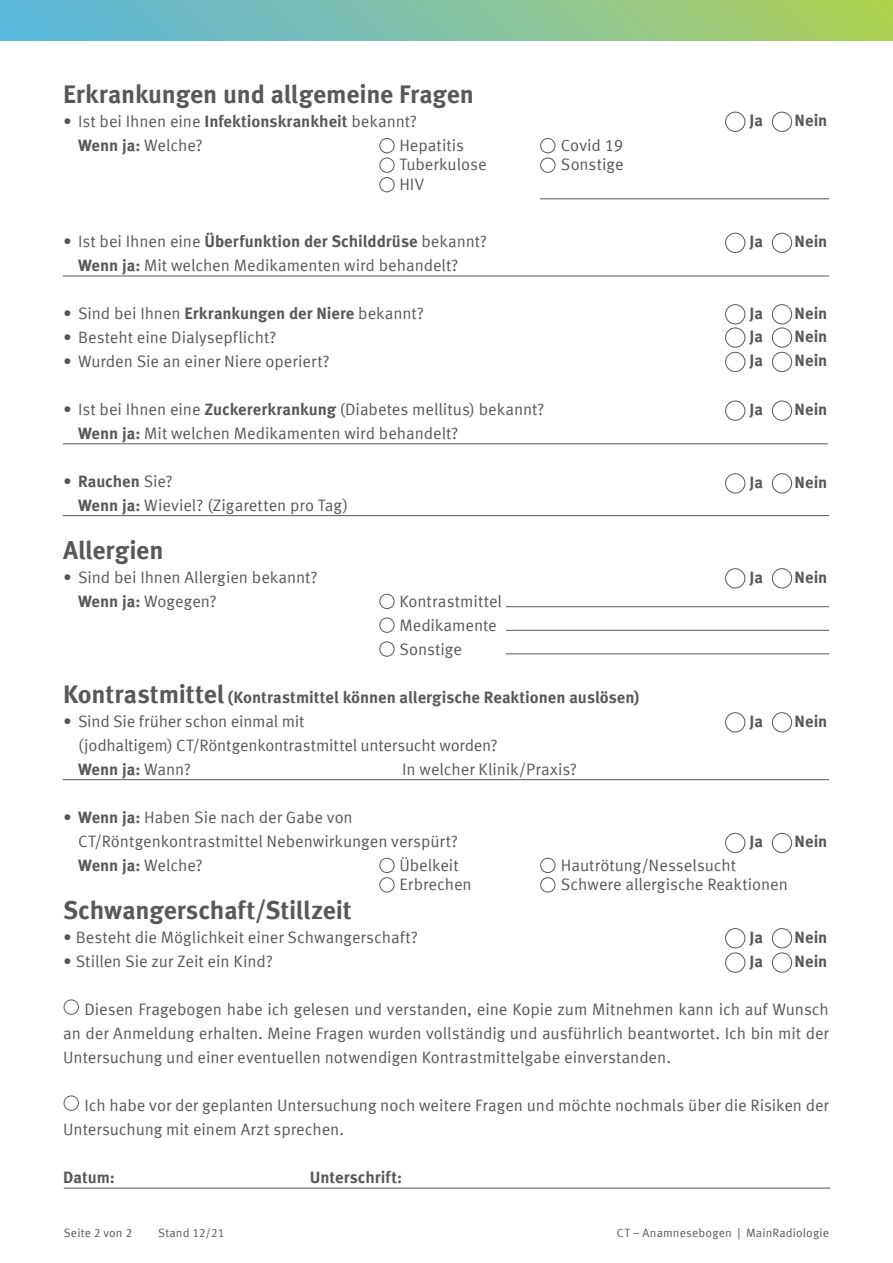
<style>
.page{position:relative;width:893px;height:1263px;background:#fff}
.page>*{position:absolute;margin:0;border:0;box-sizing:border-box;transform-origin:0 0}
.t1{font:700 25.5px "Meta Offc";letter-spacing:-.005em;color:#57585a}
.t2{font:16.5px/24px "Meta Offc Norm";letter-spacing:-.005em;color:#57585a}
.t3{font:700 16.5px "Meta Offc";color:#57585a}
.t4{font:12px "Meta Offc Norm";letter-spacing:.01em;color:#57585a}
.s1{font-family:"Meta Offc";font-weight:700}
.s2{font-family:"Meta Offc Norm";font-weight:400}
.s3{font-size:25.5px}
</style>
<div class="page">
<hr style="left:63px;top:444px;width:765px;height:1px;background:#57585a">
<hr style="left:63px;top:276px;width:766px;height:1px;background:#57585a">
<hr style="left:63px;top:515px;width:766px;height:1px;background:#57585a">
<hr style="left:63px;top:779px;width:766px;height:1px;background:#57585a">
<hr style="left:64px;top:1188px;width:766px;height:1px;background:#57585a">
<div style="left:379px;top:138px;width:15px;height:15px;border:1px solid #57585a;border-radius:50%"></div>
<div style="left:379px;top:158px;width:15px;height:15px;border:1px solid #57585a;border-radius:50%"></div>
<div style="left:379px;top:177px;width:15px;height:15px;border:1px solid #57585a;border-radius:50%"></div>
<div style="left:540px;top:138px;width:15px;height:15px;border:1px solid #57585a;border-radius:50%"></div>
<div style="left:540px;top:158px;width:15px;height:15px;border:1px solid #57585a;border-radius:50%"></div>
<hr style="left:540px;top:199px;width:289px;height:1px;background:#57585a">
<div style="left:379px;top:858px;width:15px;height:15px;border:1px solid #57585a;border-radius:50%"></div>
<div style="left:379px;top:877px;width:15px;height:15px;border:1px solid #57585a;border-radius:50%"></div>
<div style="left:540px;top:858px;width:15px;height:15px;border:1px solid #57585a;border-radius:50%"></div>
<div style="left:540px;top:877px;width:15px;height:15px;border:1px solid #57585a;border-radius:50%"></div>
<div style="left:725px;top:112px;width:20px;height:20px;border:1px solid #57585a;border-radius:50%"></div>
<div style="left:772px;top:112px;width:20px;height:20px;border:1px solid #57585a;border-radius:50%"></div>
<div style="left:725px;top:233px;width:20px;height:20px;border:1px solid #57585a;border-radius:50%"></div>
<div style="left:772px;top:233px;width:20px;height:20px;border:1px solid #57585a;border-radius:50%"></div>
<div style="left:725px;top:304px;width:20px;height:20px;border:1px solid #57585a;border-radius:50%"></div>
<div style="left:772px;top:304px;width:20px;height:20px;border:1px solid #57585a;border-radius:50%"></div>
<div style="left:725px;top:328px;width:20px;height:20px;border:1px solid #57585a;border-radius:50%"></div>
<div style="left:772px;top:328px;width:20px;height:20px;border:1px solid #57585a;border-radius:50%"></div>
<div style="left:725px;top:352px;width:20px;height:20px;border:1px solid #57585a;border-radius:50%"></div>
<div style="left:772px;top:352px;width:20px;height:20px;border:1px solid #57585a;border-radius:50%"></div>
<div style="left:725px;top:401px;width:20px;height:20px;border:1px solid #57585a;border-radius:50%"></div>
<div style="left:772px;top:401px;width:20px;height:20px;border:1px solid #57585a;border-radius:50%"></div>
<div style="left:725px;top:473px;width:20px;height:20px;border:1px solid #57585a;border-radius:50%"></div>
<div style="left:772px;top:473px;width:20px;height:20px;border:1px solid #57585a;border-radius:50%"></div>
<div style="left:725px;top:568px;width:20px;height:20px;border:1px solid #57585a;border-radius:50%"></div>
<div style="left:772px;top:568px;width:20px;height:20px;border:1px solid #57585a;border-radius:50%"></div>
<div style="left:725px;top:712px;width:20px;height:20px;border:1px solid #57585a;border-radius:50%"></div>
<div style="left:772px;top:712px;width:20px;height:20px;border:1px solid #57585a;border-radius:50%"></div>
<div style="left:725px;top:833px;width:20px;height:20px;border:1px solid #57585a;border-radius:50%"></div>
<div style="left:772px;top:833px;width:20px;height:20px;border:1px solid #57585a;border-radius:50%"></div>
<div style="left:725px;top:928px;width:20px;height:20px;border:1px solid #57585a;border-radius:50%"></div>
<div style="left:772px;top:928px;width:20px;height:20px;border:1px solid #57585a;border-radius:50%"></div>
<div style="left:725px;top:952px;width:20px;height:20px;border:1px solid #57585a;border-radius:50%"></div>
<div style="left:772px;top:952px;width:20px;height:20px;border:1px solid #57585a;border-radius:50%"></div>
<div style="left:64px;top:1000px;width:15px;height:14px;border:1px solid #57585a;border-radius:50%"></div>
<div style="left:64px;top:1096px;width:15px;height:14px;border:1px solid #57585a;border-radius:50%"></div>
<hr style="left:506px;top:606px;width:323px;height:1px;background:#57585a">
<hr style="left:506px;top:630px;width:323px;height:1px;background:#57585a">
<hr style="left:506px;top:654px;width:323px;height:1px;background:#57585a">
<div style="left:379px;top:594px;width:15px;height:15px;border:1px solid #57585a;border-radius:50%"></div>
<div style="left:379px;top:618px;width:15px;height:15px;border:1px solid #57585a;border-radius:50%"></div>
<div style="left:379px;top:642px;width:15px;height:14px;border:1px solid #57585a;border-radius:50%"></div>
<div style="left:0;top:0;width:893px;height:40px;background:linear-gradient(to right,#59b6e4,#afd05b)"></div>
<h1 class="t1" style="left:63px;top:79px;width:412px">Erkrankungen und allgemeine Fragen</h1>
<p class="t2" style="left:63px;top:110px;width:355px">∙ Ist bei Ihnen eine <span class="s1">Infektionskrankheit</span> bekannt?</p>
<p class="t3" style="left:78px;top:135px;width:126px">Wenn ja: <span class="s2">Welche?</span></p>
<p class="t2" style="left:399px;top:134px;width:66px">Hepatitis</p>
<p class="t2" style="left:561px;top:134px;width:64px">Covid 19</p>
<p class="t2" style="left:399px;top:153px;width:89px">Tuberkulose</p>
<p class="t2" style="left:561px;top:153px;width:64px">Sonstige</p>
<p class="t2" style="left:399px;top:172px;width:26px">HIV</p>
<p class="t3" style="left:63px;top:231px;width:425px"><span class="s2">∙ Ist bei Ihnen eine</span> Überfunktion der Schilddrüse <span class="s2">bekannt?</span></p>
<p class="t2" style="left:78px;top:254px;width:382px"><span class="s1">Wenn ja:</span> Mit welchen Medikamenten wird behandelt?</p>
<p class="t2" style="left:63px;top:302px;width:362px">∙ Sind bei Ihnen <span class="s1">Erkrankungen der Niere</span> bekannt? ∙ Besteht eine Dialysepflicht?<br>∙ Wurden Sie an einer Niere operiert?</p>
<p class="t2" style="left:78px;top:398px;width:468px;text-indent:-15px">∙ Ist bei Ihnen eine <span class="s1">Zuckererkrankung</span> (Diabetes mellitus) bekannt?<br><span class="s1">Wenn ja:</span> Mit welchen Medikamenten wird behandelt?</p>
<p class="t3" style="left:63px;top:471px;width:111px"><span class="s2">∙</span> Rauchen <span class="s2">Sie?</span></p>
<p class="t2" style="left:78px;top:494px;width:272px"><span class="s1">Wenn ja:</span> Wieviel? (Zigaretten pro Tag)</p>
<h1 class="t1" style="left:63px;top:535px;width:102px">Allergien</h1>
<p class="t2" style="left:78px;top:566px;width:241px;text-indent:-15px">∙ Sind bei Ihnen Allergien bekannt?<br><span class="s1">Wenn ja:</span> Wogegen?</p>
<p class="t2" style="left:399px;top:590px;width:104px">Kontrastmittel<br>Medikamente<br>Sonstige</p>
<p class="t3" style="left:750px;top:111px;width:15px">Ja</p>
<p class="t3" style="left:795px;top:111px;width:34px">Nein</p>
<p class="t3" style="left:750px;top:232px;width:15px">Ja</p>
<p class="t3" style="left:795px;top:232px;width:34px">Nein</p>
<p class="t3" style="left:750px;top:303px;width:15px">Ja</p>
<p class="t3" style="left:795px;top:303px;width:34px">Nein</p>
<p class="t3" style="left:750px;top:326px;width:15px">Ja</p>
<p class="t3" style="left:795px;top:326px;width:34px">Nein</p>
<p class="t3" style="left:750px;top:351px;width:15px">Ja</p>
<p class="t3" style="left:795px;top:351px;width:34px">Nein</p>
<p class="t3" style="left:750px;top:399px;width:15px">Ja</p>
<p class="t3" style="left:795px;top:399px;width:34px">Nein</p>
<p class="t3" style="left:750px;top:472px;width:15px">Ja</p>
<p class="t3" style="left:795px;top:472px;width:34px">Nein</p>
<p class="t3" style="left:750px;top:567px;width:15px">Ja</p>
<p class="t3" style="left:795px;top:567px;width:34px">Nein</p>
<p class="t3" style="left:63px;top:687px;width:578px"><span class="s3">Kontrastmittel</span> (Kontrastmittel können allergische Reaktionen auslösen)</p>
<p class="t2" style="left:78px;top:710px;width:421px;text-indent:-15px">∙ Sind Sie früher schon einmal mit<br>(jodhaltigem) CT/Röntgenkontrastmittel untersucht worden?</p>
<p class="t3" style="left:78px;top:759px;width:114px">Wenn ja: <span class="s2">Wann?</span></p>
<p class="t2" style="left:402px;top:758px;width:176px">In welcher Klinik/Praxis?</p>
<p class="t2" style="left:78px;top:806px;width:381px;text-indent:-15px">∙ <span class="s1">Wenn ja:</span> Haben Sie nach der Gabe von<br>CT/Röntgenkontrastmittel Nebenwirkungen verspürt?</p>
<p class="t3" style="left:78px;top:855px;width:126px">Wenn ja: <span class="s2">Welche?</span></p>
<h1 class="t1" style="left:63px;top:895px;width:290px">Schwangerschaft/Stillzeit</h1>
<p class="t2" style="left:63px;top:926px;width:356px">∙ Besteht die Möglichkeit einer Schwangerschaft? ∙ Stillen Sie zur Zeit ein Kind?</p>
<p class="t2" style="left:63px;top:998px;width:767px;text-align:justify;text-indent:21px">Diesen Fragebogen habe ich gelesen und verstanden, eine Kopie zum Mitnehmen kann ich auf Wunsch an der Anmeldung erhalten. Meine Fragen wurden vollständig und ausführlich beantwortet. Ich bin mit der Untersuchung und einer eventuellen notwendigen Kontrastmittelgabe einverstanden.</p>
<p class="t2" style="left:63px;top:1094px;width:767px;text-indent:21px">Ich habe vor der geplanten Untersuchung noch weitere Fragen und möchte nochmals über die Risiken der<br>Untersuchung mit einem Arzt sprechen.</p>
<p class="t3" style="left:63px;top:1167px;width:53px">Datum:</p>
<p class="t3" style="left:310px;top:1167px;width:94px">Unterschrift:</p>
<p class="t3" style="left:750px;top:711px;width:15px">Ja</p>
<p class="t3" style="left:795px;top:711px;width:34px">Nein</p>
<p class="t3" style="left:750px;top:832px;width:15px">Ja</p>
<p class="t3" style="left:795px;top:832px;width:34px">Nein</p>
<p class="t2" style="left:399px;top:854px;width:61px">Übelkeit</p>
<p class="t2" style="left:561px;top:854px;width:177px">Hautrötung/Nesselsucht</p>
<p class="t2" style="left:399px;top:873px;width:74px">Erbrechen</p>
<p class="t2" style="left:561px;top:873px;width:229px">Schwere allergische Reaktionen</p>
<p class="t3" style="left:750px;top:927px;width:15px">Ja</p>
<p class="t3" style="left:795px;top:927px;width:34px">Nein</p>
<p class="t3" style="left:750px;top:951px;width:15px">Ja</p>
<p class="t3" style="left:795px;top:951px;width:34px">Nein</p>
<p class="t4" style="left:64px;top:1226px;width:70px">Seite 2 von 2</p>
<p class="t4" style="left:158px;top:1226px;width:68px">Stand 12/21</p>
<p class="t4" style="left:617px;top:1226px;width:214px">CT – Anamnesebogen | MainRadiologie</p>
</div>
